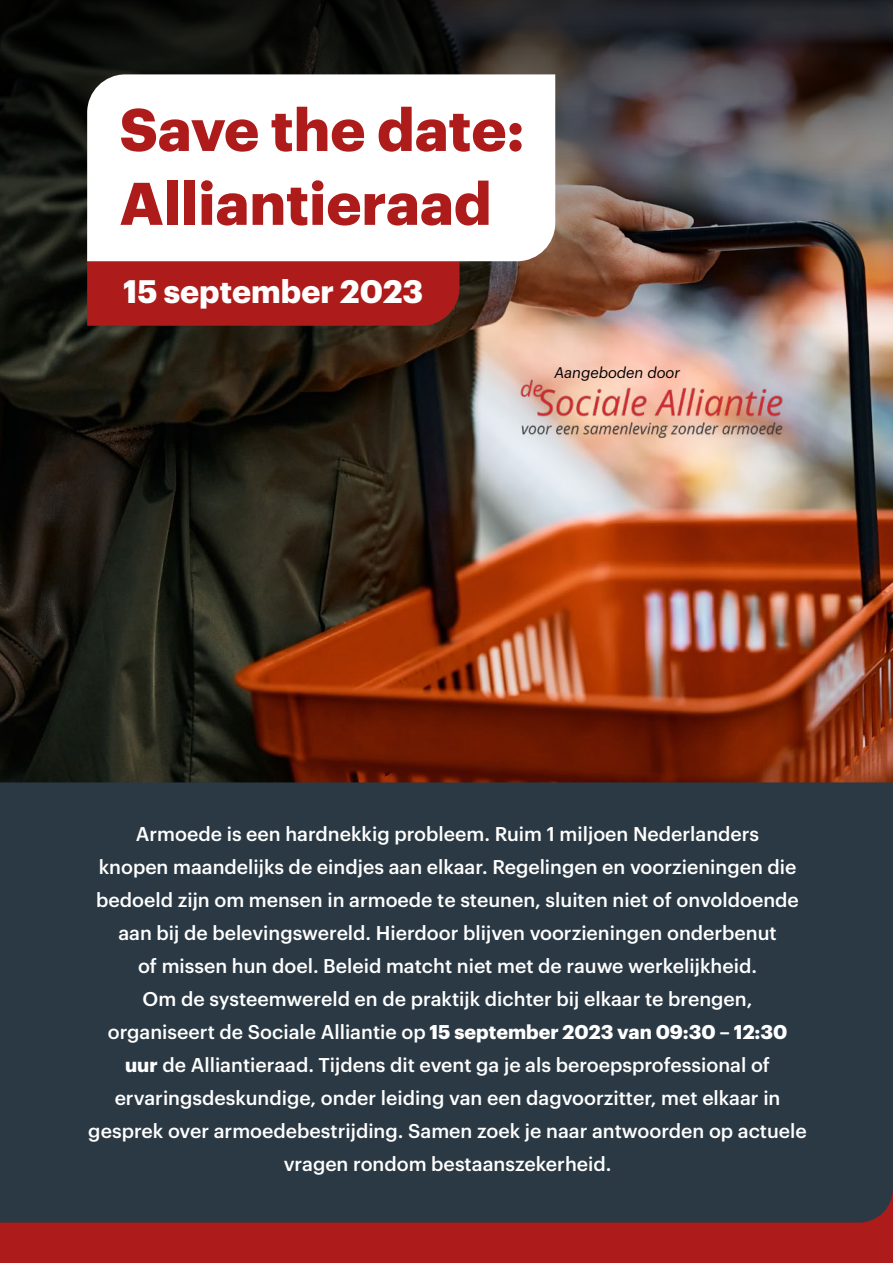
<style>
.page{position:relative;width:893px;height:1263px;background:#fff}
.page>*{position:absolute;margin:0;border:0;box-sizing:border-box;transform-origin:0 0}
.t1{font:700 58.8px/73.8px "Graphik";color:#ad1c1a}
.t2{font:700 31.8px "Graphik";color:#fff}
.t3{font:500 19.5px/33px "Graphik";color:#fff;text-align:center}
.t4{font:italic 15px "Graphik";color:#000}
.s1{font-weight:700}
</style>
<div class="page">
<img style="left:0;top:527px;width:893px;height:255px">
<img style="left:0;top:0;width:893px;height:527px">
<div style="left:0;top:1189px;width:893px;height:74px;background:#ad1c1a"></div>
<div style="left:0;top:782px;width:893px;height:440px;background:#2a3944"></div>
<img style="left:521px;top:374px;width:270px;height:63px">
<div style="left:87px;top:261px;width:373px;height:65px;background:#ad1c1a"></div>
<svg style="left:87px;top:74px;width:468px;height:187px"></svg>
<h1 class="t1" style="left:120px;top:87px;width:406px">Save the date:<br>Alliantieraad</h1>
<h2 class="t2" style="left:123px;top:267px;width:302px">15 september 2023</h2>
<p class="t4" style="left:554px;top:361px;width:127px">Aangeboden door</p>
<p class="t3" style="left:88px;top:816px;width:720px">Armoede is een hardnekkig probleem. Ruim 1 miljoen Nederlanders<br>knopen maandelijks de eindjes aan elkaar. Regelingen en voorzieningen die bedoeld zijn om mensen in armoede te steunen, sluiten niet of onvoldoende aan bij de belevingswereld. Hierdoor blijven voorzieningen onderbenut<br>of missen hun doel. Beleid matcht niet met de rauwe werkelijkheid.<br>Om de systeemwereld en de praktijk dichter bij elkaar te brengen, organiseert de Sociale Alliantie op <span class="s1">15 september 2023 van 09:30 – 12:30<br>uur</span> de Alliantieraad. Tijdens dit event ga je als beroepsprofessional of ervaringsdeskundige, onder leiding van een dagvoorzitter, met elkaar in gesprek over armoedebestrijding. Samen zoek je naar antwoorden op actuele vragen rondom bestaanszekerheid.</p>
</div>
